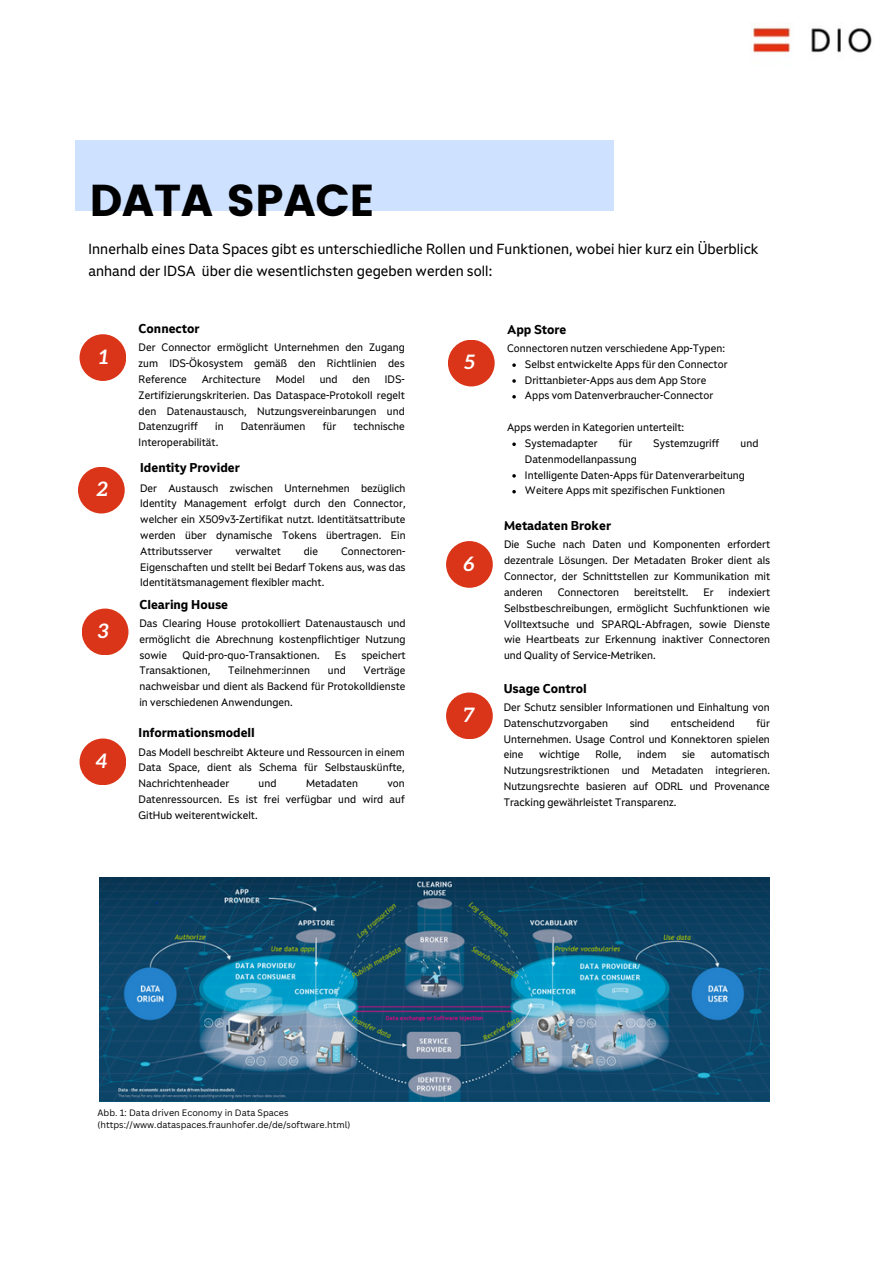
<style>
.page{position:relative;width:894px;height:1264px;background:#fff}
.page>*{position:absolute;margin:0;border:0;box-sizing:border-box;transform-origin:0 0}
.t1{font:44.55px "Poppins";color:#000}
.t2{font:italic 700 19.95px "Aleo";color:#fff}
.t3{font:14.25px/21.3px "ORF Universal Basic HL";color:#000}
.t4{font:700 12.45px "ORF Universal Basic HL";color:#000}
.t5{font:10.5px/15.8px "ORF Universal Basic HL";color:#000;text-align:justify}
.t6{font:9px "Canva Sans";color:#000}
</style>
<div class="page">
<div style="left:75px;top:141px;width:539px;height:70px;background:#cee1ff"></div>
<img style="left:99px;top:877px;width:669px;height:224px">
<div style="left:79px;top:334px;width:47px;height:47px;background:#db3519;border-radius:50%"></div>
<div style="left:78px;top:467px;width:47px;height:46px;background:#db3519;border-radius:50%"></div>
<div style="left:82px;top:608px;width:46px;height:47px;background:#db3519;border-radius:50%"></div>
<div style="left:79px;top:738px;width:47px;height:47px;background:#db3519;border-radius:50%"></div>
<div style="left:448px;top:340px;width:46px;height:46px;background:#db3519;border-radius:50%"></div>
<div style="left:446px;top:541px;width:46px;height:47px;background:#db3519;border-radius:50%"></div>
<svg style="left:512px;top:379px;width:3px;height:4px"></svg>
<div style="left:446px;top:692px;width:46px;height:47px;background:#db3519;border-radius:50%"></div>
<img style="left:753px;top:26px;width:119px;height:27px">
<h1 class="t1" style="left:89px;top:174px;width:287px">DATA SPACE</h1>
<p class="t3" style="left:88px;top:238px;width:671px">Innerhalb eines Data Spaces gibt es unterschiedliche Rollen und Funktionen, wobei hier kurz ein Überblick anhand der IDSA über die wesentlichsten gegeben werden soll:</p>
<h4 class="t4" style="left:139px;top:320px;width:62px">Connector</h4>
<p class="t4" style="left:507px;top:321px;width:61px">App Store</p>
<h3 class="t2" style="left:99px;top:345px;width:10px">1</h3>
<h3 class="t5" style="left:139px;top:339px;width:267px">Der Connector ermöglicht Unternehmen den Zugang zum IDS-Ökosystem gemäß den Richtlinien des Reference</h3>
<h3 class="t5" style="left:202px;top:371px;width:61px">Architecture</h3>
<h3 class="t5" style="left:275px;top:371px;width:31px">Model</h3>
<h3 class="t5" style="left:320px;top:371px;width:19px">und</h3>
<h3 class="t5" style="left:352px;top:371px;width:19px">den</h3>
<h3 class="t5" style="left:139px;top:371px;width:267px;text-indent:246px">IDS-Zertifizierungskriterien. Das Dataspace-Protokoll regelt den Datenaustausch, Nutzungsvereinbarungen und Datenzugriff</h3>
<h3 class="t5" style="left:215px;top:419px;width:10px">in</h3>
<h3 class="t5" style="left:241px;top:419px;width:66px">Datenräumen</h3>
<h3 class="t5" style="left:323px;top:419px;width:15px">für</h3>
<h3 class="t5" style="left:353px;top:419px;width:53px">technische</h3>
<h3 class="t5" style="left:139px;top:434px;width:81px">Interoperabilität.</h3>
<p class="t4" style="left:140px;top:459px;width:101px">Identity Provider</p>
<h4 class="t2" style="left:96px;top:477px;width:13px">2</h4>
<p class="t5" style="left:140px;top:480px;width:267px">Der Austausch zwischen Unternehmen bezüglich Identity Management erfolgt durch den Connector, welcher ein X509v3-Zertifikat nutzt. Identitätsattribute werden über dynamische Tokens übertragen. Ein Attributsserver</p>
<p class="t5" style="left:235px;top:543px;width:47px">verwaltet</p>
<p class="t5" style="left:304px;top:543px;width:16px">die</p>
<p class="t5" style="left:140px;top:543px;width:267px;text-indent:201px">Connectoren-Eigenschaften und stellt bei Bedarf Tokens aus, was das Identitätsmanagement flexibler macht.</p>
<h4 class="t4" style="left:139px;top:596px;width:90px">Clearing House</h4>
<p class="t2" style="left:98px;top:619px;width:13px">3</p>
<h3 class="t5" style="left:139px;top:615px;width:267px">Das Clearing House protokolliert Datenaustausch und ermöglicht die Abrechnung kostenpflichtiger Nutzung sowie</h3>
<h3 class="t5" style="left:182px;top:647px;width:139px">Quid-pro-quo-Transaktionen.</h3>
<h3 class="t5" style="left:335px;top:647px;width:13px">Es</h3>
<h3 class="t5" style="left:361px;top:647px;width:46px">speichert</h3>
<h3 class="t5" style="left:139px;top:662px;width:72px">Transaktionen,</h3>
<h3 class="t5" style="left:228px;top:662px;width:83px">Teilnehmer:innen</h3>
<h3 class="t5" style="left:328px;top:662px;width:19px">und</h3>
<h3 class="t5" style="left:139px;top:662px;width:267px;text-indent:224px">Verträge nachweisbar und dient als Backend für Protokolldienste in verschiedenen Anwendungen.</h3>
<p class="t4" style="left:139px;top:724px;width:118px">Informationsmodell</p>
<h3 class="t2" style="left:95px;top:749px;width:13px">4</h3>
<p class="t5" style="left:139px;top:744px;width:267px">Das Modell beschreibt Akteure und Ressourcen in einem Data Space, dient als Schema für Selbstauskünfte, Nachrichtenheader</p>
<p class="t5" style="left:258px;top:775px;width:19px">und</p>
<p class="t5" style="left:306px;top:775px;width:53px">Metadaten</p>
<p class="t5" style="left:139px;top:775px;width:267px;text-indent:249px">von Datenressourcen. Es ist frei verfügbar und wird auf GitHub weiterentwickelt.</p>
<h4 class="t2" style="left:463px;top:350px;width:13px">5</h4>
<p class="t2" style="left:463px;top:552px;width:13px">6</p>
<h3 class="t5" style="left:507px;top:340px;width:219px">Connectoren nutzen verschiedene App-Typen:</h3>
<h4 class="t5" style="left:525px;top:356px;width:204px">Selbst entwickelte Apps für den Connector</h4>
<p class="t5" style="left:525px;top:372px;width:183px">Drittanbieter-Apps aus dem App Store</p>
<p class="t5" style="left:525px;top:388px;width:190px">Apps vom Datenverbraucher-Connector</p>
<p class="t5" style="left:507px;top:419px;width:178px">Apps werden in Kategorien unterteilt:</p>
<h4 class="t5" style="left:525px;top:435px;width:74px">Systemadapter</h4>
<h4 class="t5" style="left:618px;top:435px;width:15px">für</h4>
<h4 class="t5" style="left:653px;top:435px;width:68px">Systemzugriff</h4>
<h4 class="t5" style="left:740px;top:435px;width:19px">und</h4>
<h4 class="t5" style="left:525px;top:451px;width:113px">Datenmodellanpassung</h4>
<p class="t5" style="left:525px;top:467px;width:221px">Intelligente Daten-Apps für Datenverarbeitung</p>
<p class="t5" style="left:525px;top:482px;width:201px">Weitere Apps mit spezifischen Funktionen</p>
<h4 class="t4" style="left:504px;top:517px;width:108px">Metadaten Broker</h4>
<h3 class="t5" style="left:504px;top:537px;width:267px">Die Suche nach Daten und Komponenten erfordert dezentrale Lösungen. Der Metadaten Broker dient als Connector, der Schnittstellen zur Kommunikation mit anderen</h3>
<h3 class="t5" style="left:504px;top:584px;width:267px;text-indent:224px">indexiert Selbstbeschreibungen, ermöglicht Suchfunktionen wie Volltextsuche und SPARQL-Abfragen, sowie Dienste wie Heartbeats zur Erkennung inaktiver Connectoren und Quality of Service-Metriken.</h3>
<h3 class="t5" style="left:557px;top:584px;width:63px">Connectoren</h3>
<h3 class="t5" style="left:633px;top:584px;width:56px">bereitstellt.</h3>
<h3 class="t5" style="left:703px;top:584px;width:12px">Er</h3>
<h4 class="t4" style="left:503px;top:680px;width:84px">Usage Control</h4>
<p class="t2" style="left:464px;top:703px;width:13px">7</p>
<h3 class="t5" style="left:503px;top:699px;width:267px">Der Schutz sensibler Informationen und Einhaltung von<br>Datenschutzvorgaben</h3>
<h3 class="t5" style="left:503px;top:715px;width:267px;text-indent:253px">für Unternehmen. Usage Control und Konnektoren spielen eine</h3>
<h3 class="t5" style="left:629px;top:715px;width:21px">sind</h3>
<h3 class="t5" style="left:670px;top:715px;width:65px">entscheidend</h3>
<h3 class="t5" style="left:503px;top:746px;width:267px;text-indent:207px">automatisch Nutzungsrestriktionen und Metadaten integrieren.<br>Nutzungsrechte basieren auf ODRL und Provenance Tracking gewährleistet Transparenz.</h3>
<h3 class="t5" style="left:539px;top:746px;width:42px">wichtige</h3>
<h3 class="t5" style="left:595px;top:746px;width:28px">Rolle,</h3>
<h3 class="t5" style="left:637px;top:746px;width:31px">indem</h3>
<h3 class="t5" style="left:681px;top:746px;width:15px">sie</h3>
<h2 class="t6" style="left:98px;top:1106px;width:192px">Abb. 1: Data driven Economy in Data Spaces</h2>
<p class="t6" style="left:98px;top:1118px;width:254px">(https://www.dataspaces.fraunhofer.de/de/software.html)</p>
</div>
